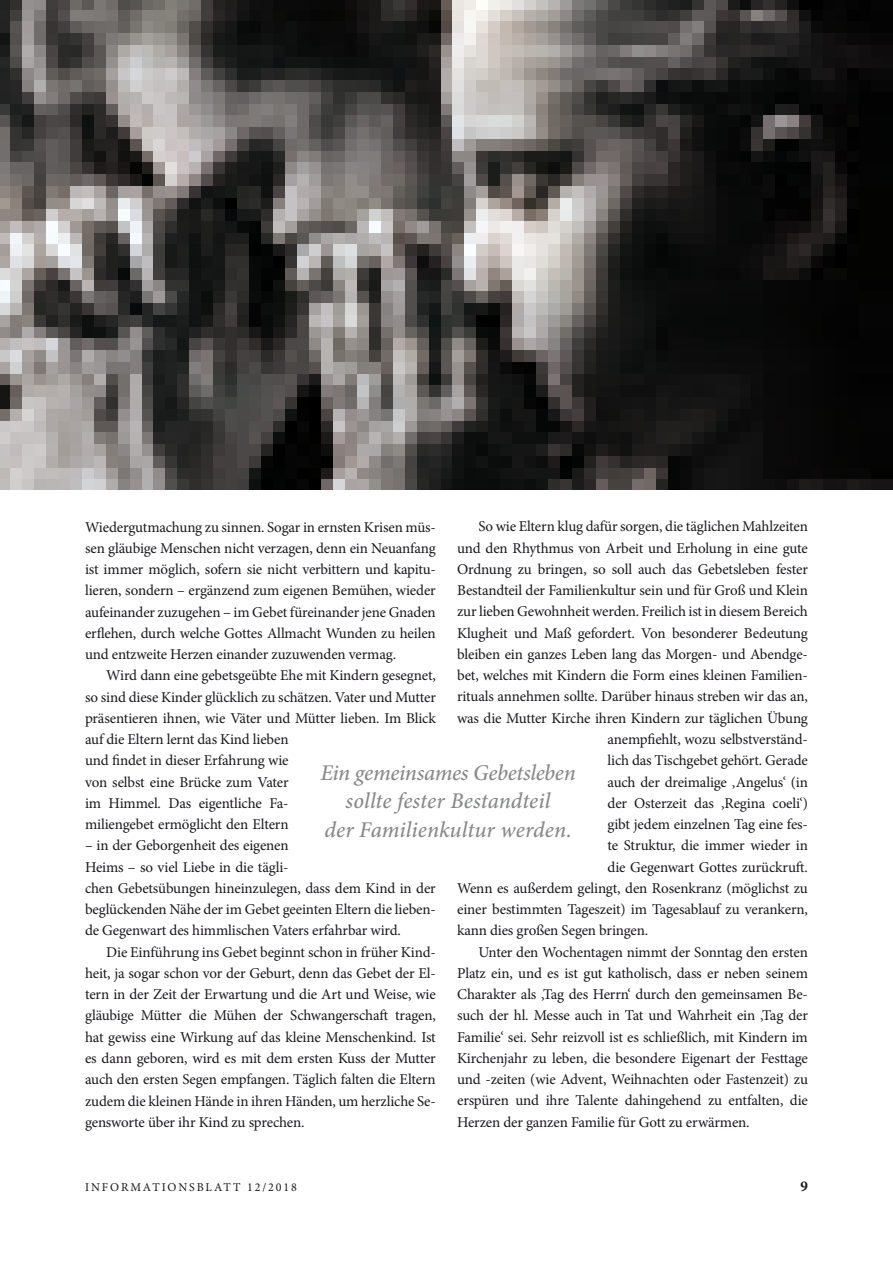
<style>
.page{position:relative;width:893px;height:1263px;background:#fff}
.page>*{position:absolute;margin:0;border:0;box-sizing:border-box;transform-origin:0 0}
.t1{font:italic 500 22.5px/28.5px "Minion Pro";color:#87888a;text-align:center}
.t2{font:15px/21.3px "Minion Pro";letter-spacing:-.01em;color:#1a171c;text-align:justify}
.t3{font:700 15px "Minion Pro";color:#1a171c}
.t4{font:12px "Minion Pro";letter-spacing:.16em;color:#1a171c}
</style>
<div class="page">
<img style="left:0;top:0;width:893px;height:489px">
<p class="t2" style="left:478px;top:516px;width:331px">So wie Eltern klug dafür sorgen, die täglichen Mahlzeiten</p>
<p class="t2" style="left:457px;top:537px;width:352px">und den Rhythmus von Arbeit und Erholung in eine gute</p>
<p class="t2" style="left:457px;top:559px;width:352px">Ordnung zu bringen, so soll auch das Gebetsleben fester</p>
<p class="t2" style="left:457px;top:580px;width:352px">Bestandteil der Familienkultur sein und für Groß und Klein</p>
<p class="t2" style="left:457px;top:601px;width:352px">zur lieben Gewohnheit werden. Freilich ist in diesem Bereich</p>
<p class="t2" style="left:457px;top:622px;width:352px">Klugheit und Maß gefordert. Von besonderer Bedeutung</p>
<p class="t2" style="left:457px;top:644px;width:352px">bleiben ein ganzes Leben lang das Morgen- und Abendge-</p>
<p class="t2" style="left:457px;top:665px;width:352px">bet, welches mit Kindern die Form eines kleinen Familien-</p>
<p class="t2" style="left:457px;top:686px;width:352px">rituals annehmen sollte. Darüber hinaus streben wir das an,</p>
<p class="t2" style="left:457px;top:707px;width:352px">was die Mutter Kirche ihren Kindern zur täglichen Übung</p>
<p class="t2" style="left:608px;top:729px;width:202px">anempfiehlt, wozu selbstverständ-</p>
<p class="t2" style="left:608px;top:750px;width:202px">lich das Tischgebet gehört. Gerade</p>
<p class="t2" style="left:608px;top:771px;width:202px">auch der dreimalige ‚Angelus‘ (in</p>
<p class="t2" style="left:608px;top:792px;width:202px">der Osterzeit das ‚Regina coeli‘)</p>
<p class="t2" style="left:608px;top:814px;width:202px">gibt jedem einzelnen Tag eine fes-</p>
<p class="t2" style="left:608px;top:835px;width:202px">te Struktur, die immer wieder in</p>
<p class="t2" style="left:608px;top:856px;width:202px">die Gegenwart Gottes zurückruft.</p>
<p class="t2" style="left:457px;top:877px;width:352px">Wenn es außerdem gelingt, den Rosenkranz (möglichst zu</p>
<p class="t2" style="left:457px;top:899px;width:352px">einer bestimmten Tageszeit) im Tagesablauf zu verankern,</p>
<p class="t2" style="left:457px;top:920px;width:193px">kann dies großen Segen bringen.</p>
<p class="t2" style="left:478px;top:941px;width:331px">Unter den Wochentagen nimmt der Sonntag den ersten</p>
<p class="t2" style="left:457px;top:962px;width:352px">Platz ein, und es ist gut katholisch, dass er neben seinem</p>
<p class="t2" style="left:457px;top:984px;width:352px">Charakter als ‚Tag des Herrn‘ durch den gemeinsamen Be-</p>
<p class="t2" style="left:457px;top:1005px;width:352px">such der hl. Messe auch in Tat und Wahrheit ein ‚Tag der</p>
<p class="t2" style="left:457px;top:1026px;width:352px">Familie‘ sei. Sehr reizvoll ist es schließlich, mit Kindern im</p>
<p class="t2" style="left:457px;top:1047px;width:352px">Kirchenjahr zu leben, die besondere Eigenart der Festtage</p>
<p class="t2" style="left:457px;top:1069px;width:352px">und -zeiten (wie Advent, Weihnachten oder Fastenzeit) zu</p>
<p class="t2" style="left:457px;top:1090px;width:352px">erspüren und ihre Talente dahingehend zu entfalten, die</p>
<p class="t2" style="left:457px;top:1111px;width:294px">Herzen der ganzen Familie für Gott zu erwärmen.</p>
<p class="t2" style="left:85px;top:516px;width:352px">Wiedergutmachung zu sinnen. Sogar in ernsten Krisen müs&shy;sen gläubige Menschen nicht verzagen, denn ein Neuanfang ist immer möglich, sofern sie nicht verbittern und kapitu&shy;lieren, sondern – ergänzend zum eigenen Bemühen, wieder aufeinander zuzugehen – im Gebet füreinander jene Gnaden erflehen, durch welche Gottes Allmacht Wunden zu heilen und entzweite Herzen einander zuzuwenden vermag.</p>
<p class="t2" style="left:85px;top:665px;width:352px;text-align:left;text-indent:21px">Wird dann eine gebetsgeübte Ehe mit Kindern gesegnet, so sind diese Kinder glücklich zu schätzen. Vater und Mutter präsentieren ihnen, wie Väter und Mütter lieben. Im Blick auf die Eltern lernt das Kind lieben<br>und findet in dieser Erfahrung wie<br>von selbst eine Brücke zum Vater<br>im Himmel. Das eigentliche Fa-<br>miliengebet ermöglicht den Eltern</p>
<p class="t2" style="left:85px;top:835px;width:352px;text-align:left">– in der Geborgenheit des eigenen<br>Heims – so viel Liebe in die tägli-<br>chen Gebetsübungen hineinzulegen, dass dem Kind in der beglückenden Nähe der im Gebet geeinten Eltern die lieben&shy;de Gegenwart des himmlischen Vaters erfahrbar wird.</p>
<p class="t2" style="left:85px;top:941px;width:352px;text-indent:21px">Die Einführung ins Gebet beginnt schon in früher Kind&shy;heit, ja sogar schon vor der Geburt, denn das Gebet der El&shy;tern in der Zeit der Erwartung und die Art und Weise, wie gläubige Mütter die Mühen der Schwangerschaft tragen, hat gewiss eine Wirkung auf das kleine Menschenkind. Ist es dann geboren, wird es mit dem ersten Kuss der Mutter auch den ersten Segen empfangen. Täglich falten die Eltern zudem die kleinen Hände in ihren Händen, um herzliche Se&shy;gensworte über ihr Kind zu sprechen.</p>
<h1 class="t1" style="left:320px;top:758px;width:257px">Ein gemeinsames Gebetsleben sollte fester Bestandteil<br>der Familienkultur werden.</h1>
<p class="t4" style="left:85px;top:1179px;width:213px">INFORMATIONSBLATT 12/2018</p>
<p class="t3" style="left:800px;top:1175px;width:9px">9</p>
</div>
